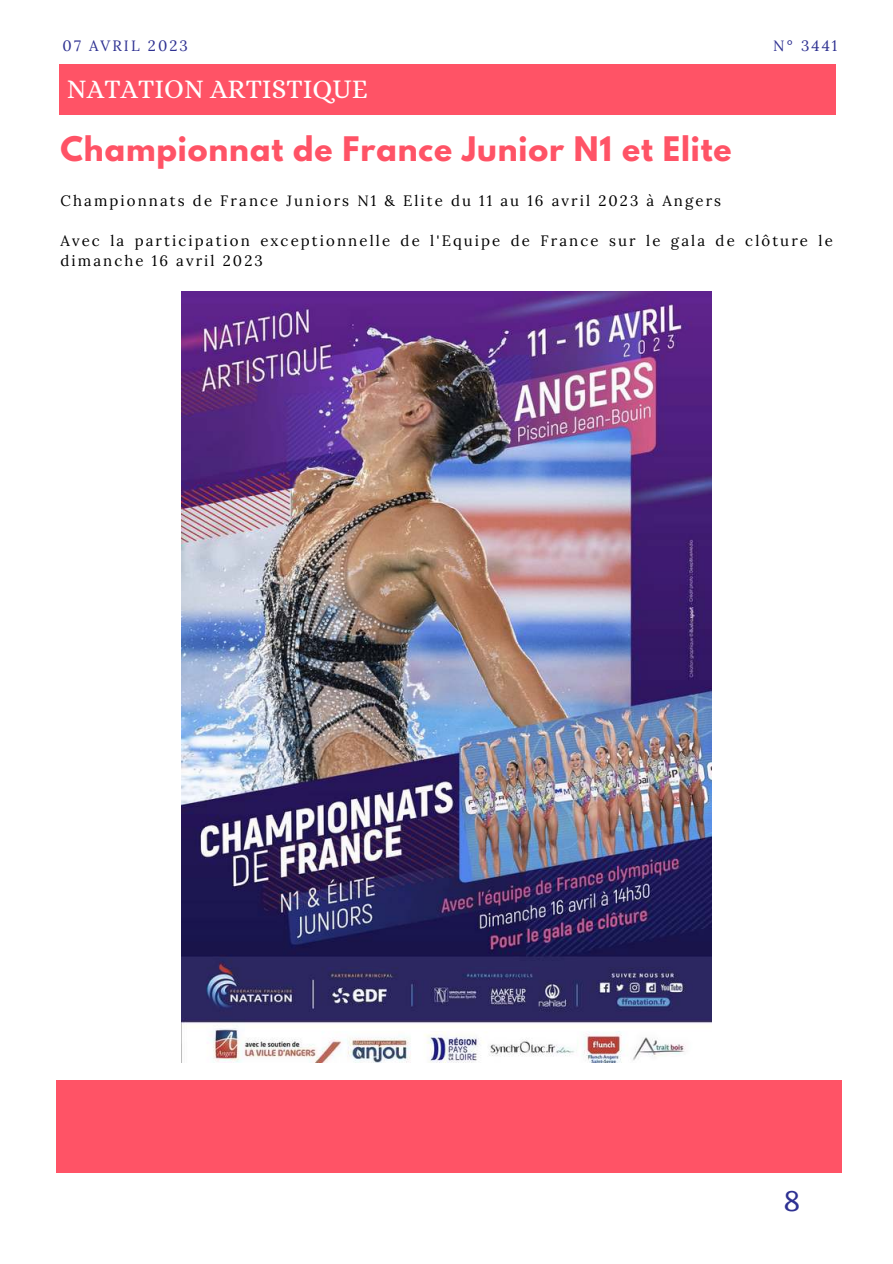
<style>
.page{position:relative;width:893px;height:1264px;background:#fff}
.page>*{position:absolute;margin:0;border:0;box-sizing:border-box;transform-origin:0 0}
.t1{font:700 30px "League Spartan";letter-spacing:.03em;color:#ff5366}
.t2{font:27px "Alice";color:#fff}
.t3{font:27px "Trocchi";color:#2e3192}
.t4{font:15px/20.2px "Lora";letter-spacing:.14em;color:#000}
.t5{font:15px "Lora";letter-spacing:.14em;color:#2e3192}
</style>
<div class="page">
<div style="left:59px;top:64px;width:776px;height:51px;background:#ff5366"></div>
<img style="left:182px;top:292px;width:529px;height:770px">
<div style="left:56px;top:1080px;width:785px;height:92px;background:#ff5366"></div>
<p class="t5" style="left:63px;top:34px;width:127px">07 AVRIL 2023</p>
<p class="t5" style="left:773px;top:34px;width:66px">N° 3441</p>
<h2 class="t2" style="left:67px;top:74px;width:302px">NATATION ARTISTIQUE</h2>
<h1 class="t1" style="left:60px;top:125px;width:672px">Championnat de France Junior N1 et Elite</h1>
<p class="t4" style="left:60px;top:189px;width:662px">Championnats de France Juniors N1 &amp; Elite du 11 au 16 avril 2023 à Angers</p>
<p class="t4" style="left:60px;top:229px;width:773px">Avec la participation exceptionnelle de l'Equipe de France sur le gala de clôture le dimanche 16 avril 2023</p>
<h2 class="t3" style="left:783px;top:1183px;width:18px">8</h2>
</div>
